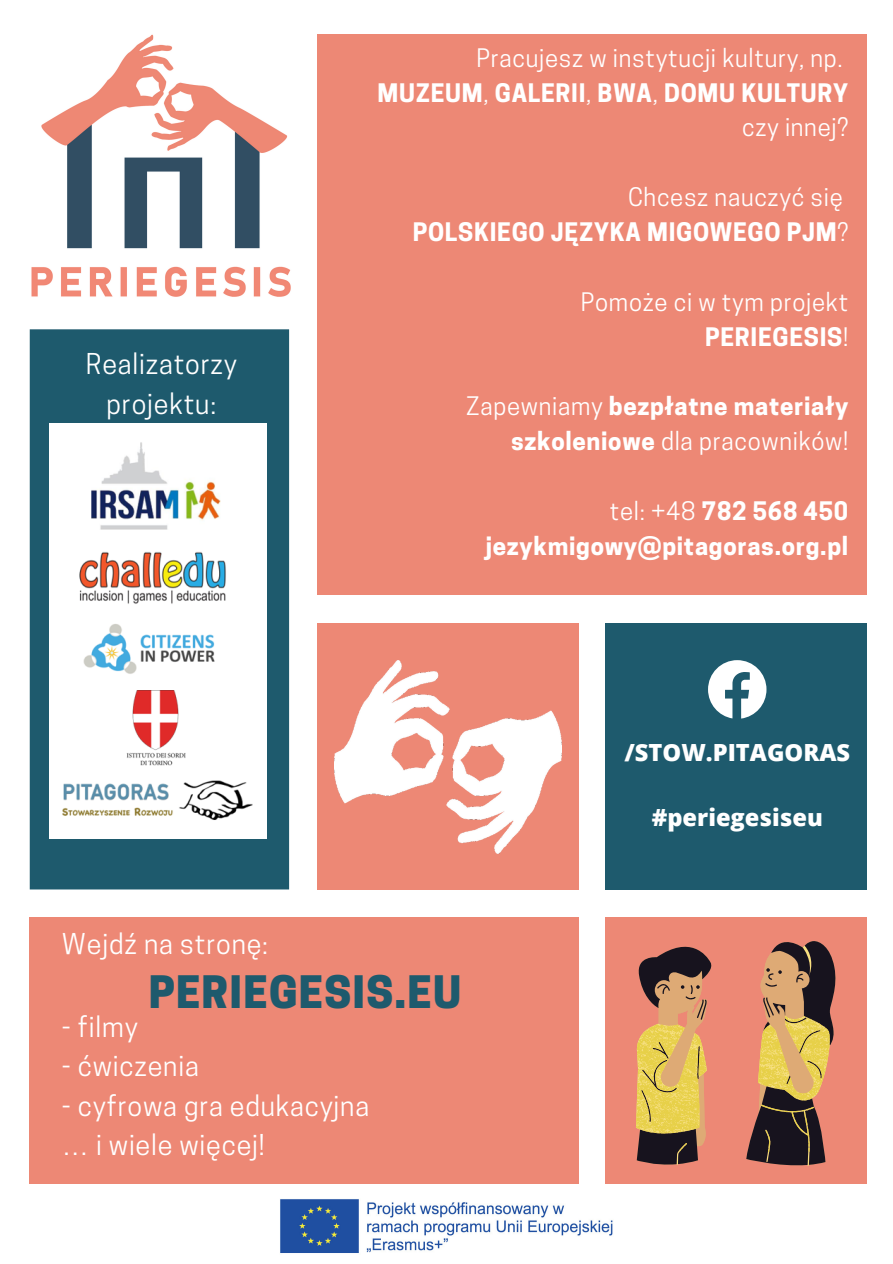
<style>
.page{position:relative;width:893px;height:1264px;background:#fff}
.page>*{position:absolute;margin:0;border:0;box-sizing:border-box;transform-origin:0 0}
.t1{font:800 42px "Cooper Hewitt";letter-spacing:.03em;color:#1e5a6d}
.t2{font:27px/39.3px "Cooper Hewitt";letter-spacing:.03em;color:#fff;text-align:center}
.t3{font:700 24px/34.8px "Cooper Hewitt";letter-spacing:.03em;color:#fff;text-align:right}
.t4{font:24px "Cooper Hewitt";letter-spacing:.03em;color:#fff}
.t5{font:800 23.7px "Open Sans";color:#fff}
.s1{font-weight:400}
</style>
<div class="page">
<div style="left:30px;top:917px;width:549px;height:267px;background:#ed8875"></div>
<div style="left:317px;top:35px;width:549px;height:559px;background:#ed8875"></div>
<div style="left:605px;top:917px;width:261px;height:267px;background:#ed8875"></div>
<div style="left:317px;top:622px;width:262px;height:267px;background:#ed8875"></div>
<div style="left:605px;top:622px;width:261px;height:267px;background:#1e5a6d"></div>
<div style="left:30px;top:329px;width:259px;height:560px;background:#1e5a6d"></div>
<img style="left:31px;top:34px;width:260px;height:263px">
<img style="left:280px;top:1199px;width:333px;height:54px">
<svg style="left:777px;top:941px;width:59px;height:225px"></svg>
<svg style="left:636px;top:945px;width:194px;height:220px"></svg>
<img style="left:334px;top:660px;width:227px;height:193px">
<svg style="left:708px;top:660px;width:58px;height:58px"></svg>
<img style="left:49px;top:424px;width:217px;height:414px">
<p class="t4" style="left:476px;top:49px;width:368px">Pracujesz w instytucji kultury, np.</p>
<p class="t3" style="left:377px;top:78px;width:472px">MUZEUM<span class="s1">,</span> GALERII<span class="s1">,</span> BWA<span class="s1">,</span> DOMU KULTURY <span class="s1">czy innej?</span></p>
<p class="t4" style="left:628px;top:188px;width:216px">Chcesz nauczyć się</p>
<p class="t3" style="left:413px;top:218px;width:437px">POLSKIEGO JĘZYKA MIGOWEGO PJM<span class="s1">?</span></p>
<p class="t2" style="left:86px;top:348px;width:153px">Realizatorzy projektu:</p>
<p class="t2" style="left:62px;top:928px;width:207px">Wejdź na stronę:</p>
<p class="t4" style="left:580px;top:293px;width:269px">Pomoże ci w tym projekt</p>
<p class="t3" style="left:705px;top:322px;width:145px">PERIEGESIS<span class="s1">!</span></p>
<p class="t3" style="left:466px;top:392px;width:383px"><span class="s1">Zapewniamy</span> bezpłatne materiały szkoleniowe <span class="s1">dla pracowników!</span></p>
<p class="t3" style="left:485px;top:496px;width:364px"><span class="s1">tel: +48</span> 782 568 450 jezykmigowy@pitagoras.org.pl</p>
<p class="t5" style="left:624px;top:735px;width:227px">/STOW.PITAGORAS</p>
<p class="t5" style="left:651px;top:801px;width:173px">#periegesiseu</p>
<p class="t1" style="left:149px;top:976px;width:314px">PERIEGESIS.EU</p>
<p class="t2" style="left:62px;top:1010px;width:77px">- filmy</p>
<p class="t2" style="left:62px;top:1049px;width:138px">- ćwiczenia</p>
<p class="t2" style="left:62px;top:1089px;width:309px">- cyfrowa gra edukacyjna</p>
<p class="t2" style="left:62px;top:1128px;width:204px">… i wiele więcej!</p>
</div>
